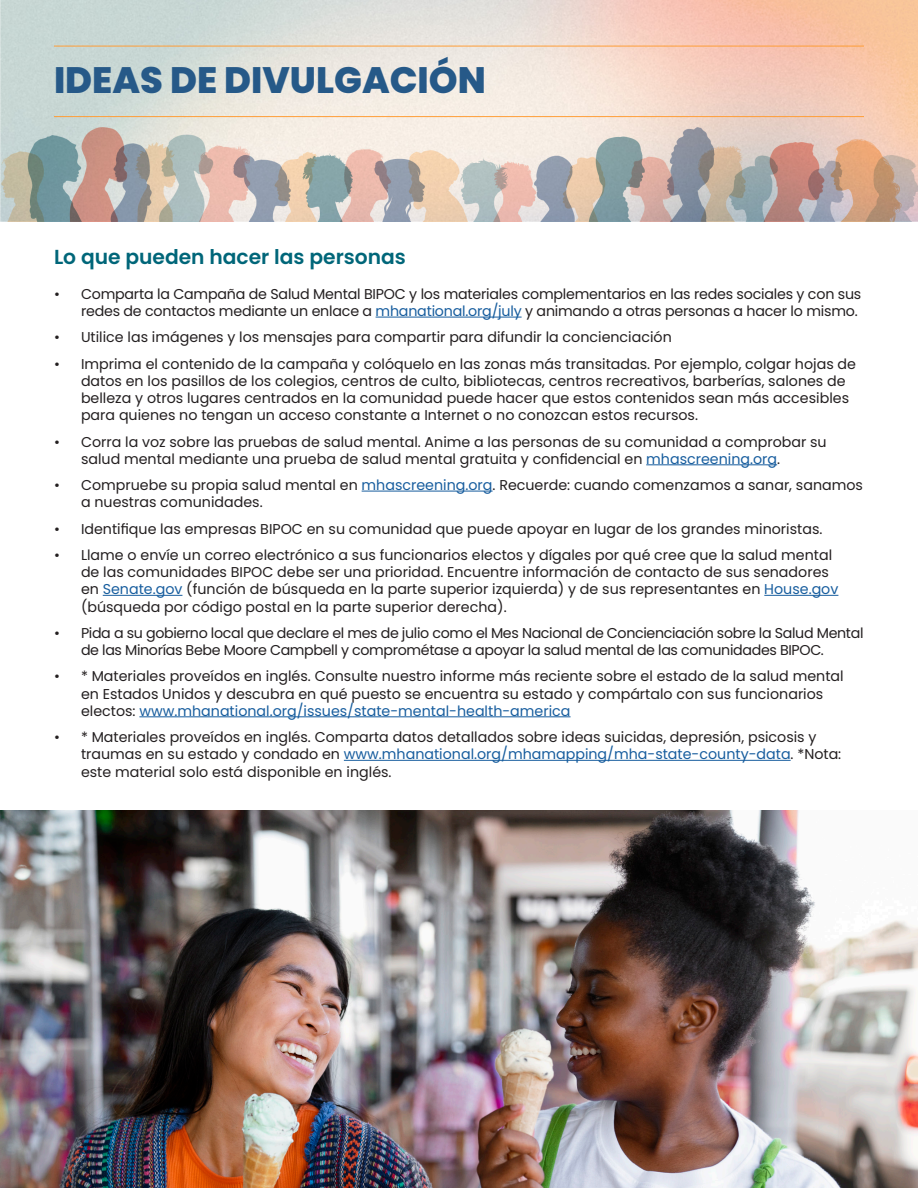
<style>
.page{position:relative;width:918px;height:1188px;background:#fff}
.page>*{position:absolute;margin:0;border:0;box-sizing:border-box;transform-origin:0 0}
.t1{font:800 36.75px "Poppins";color:#265988}
.t2{font:600 20.25px "Poppins";color:#006679}
.t3{font:14.25px/17.2px "Poppins";color:#231f20}
.t4{font:14.25px/17.2px "Poppins";letter-spacing:-.025em;color:#231f20}
.s1{color:#175d9e}
</style>
<div class="page">
<img style="left:0;top:0;width:918px;height:222px">
<hr style="left:376px;top:317px;width:146px;height:1px;background:#175d9e">
<hr style="left:646px;top:464px;width:131px;height:1px;background:#175d9e">
<hr style="left:362px;top:491px;width:131px;height:1px;background:#175d9e">
<hr style="left:103px;top:595px;width:79px;height:1px;background:#175d9e">
<hr style="left:764px;top:595px;width:74px;height:1px;background:#175d9e">
<hr style="left:139px;top:716px;width:432px;height:1px;background:#175d9e">
<hr style="left:344px;top:760px;width:447px;height:1px;background:#175d9e">
<img style="left:0;top:810px;width:918px;height:378px">
<hr style="left:54px;top:46px;width:810px;height:1px;background:#ff9e38">
<hr style="left:54px;top:116px;width:810px;height:1px;background:#ff9e38">
<p class="t1" style="left:54px;top:59px;width:433px">IDEAS DE DIVULGACIÓN</p>
<p class="t2" style="left:54px;top:245px;width:354px">Lo que pueden hacer las personas</p>
<p class="t3" style="left:54px;top:285px;width:809px;text-align:right">• Comparta la Campaña de Salud Mental BIPOC y los materiales complementarios en las redes sociales y con sus redes de contactos mediante un enlace a <span class="s1">mhanational.org/july</span> y animando a otras personas a hacer lo mismo.</p>
<p class="t3" style="left:54px;top:329px;width:619px">• Utilice las imágenes y los mensajes para compartir para difundir la concienciación</p>
<p class="t3" style="left:81px;top:355px;width:777px;text-indent:-27px">• Imprima el contenido de la campaña y colóquelo en las zonas más transitadas. Por ejemplo, colgar hojas de datos en los pasillos de los colegios, centros de culto, bibliotecas, centros recreativos, barberías, salones de belleza y otros lugares centrados en la comunidad puede hacer que estos contenidos sean más accesibles para quienes no tengan un acceso constante a Internet o no conozcan estos recursos.</p>
<p class="t3" style="left:81px;top:433px;width:747px;text-indent:-27px">• Corra la voz sobre las pruebas de salud mental. Anime a las personas de su comunidad a comprobar su salud mental mediante una prueba de salud mental gratuita y confidencial en <span class="s1">mhascreening.org</span>.</p>
<p class="t3" style="left:81px;top:476px;width:784px;text-indent:-27px">• Compruebe su propia salud mental en <span class="s1">mhascreening.org</span>. Recuerde: cuando comenzamos a sanar, sanamos a nuestras comunidades.</p>
<p class="t3" style="left:54px;top:520px;width:770px">• Identifique las empresas BIPOC en su comunidad que puede apoyar en lugar de los grandes minoristas.</p>
<p class="t3" style="left:81px;top:546px;width:759px;text-indent:-27px">• Llame o envíe un correo electrónico a sus funcionarios electos y dígales por qué cree que la salud mental de las comunidades BIPOC debe ser una prioridad. Encuentre información de contacto de sus senadores en <span class="s1">Senate.gov</span> (función de búsqueda en la parte superior izquierda) y de sus representantes en <span class="s1">House.gov </span>(búsqueda por código postal en la parte superior derecha).</p>
<p class="t4" style="left:81px;top:624px;width:784px;text-indent:-27px">• Pida a su gobierno local que declare el mes de julio como el Mes Nacional de Concienciación sobre la Salud Mental de las Minorías Bebe Moore Campbell y comprométase a apoyar la salud mental de las comunidades BIPOC.</p>
<p class="t3" style="left:81px;top:668px;width:764px;text-indent:-27px">• * Materiales proveídos en inglés. Consulte nuestro informe más reciente sobre el estado de la salud mental en Estados Unidos y descubra en qué puesto se encuentra su estado y compártalo con sus funcionarios electos: <span class="s1">www.mhanational.org/issues/state-mental-health-america</span></p>
<p class="t3" style="left:81px;top:728px;width:762px;text-indent:-27px">• * Materiales proveídos en inglés. Comparta datos detallados sobre ideas suicidas, depresión, psicosis y traumas en su estado y condado en <span class="s1">www.mhanational.org/mhamapping/mha-state-county-data</span>. *Nota: este material solo está disponible en inglés.</p>
</div>
